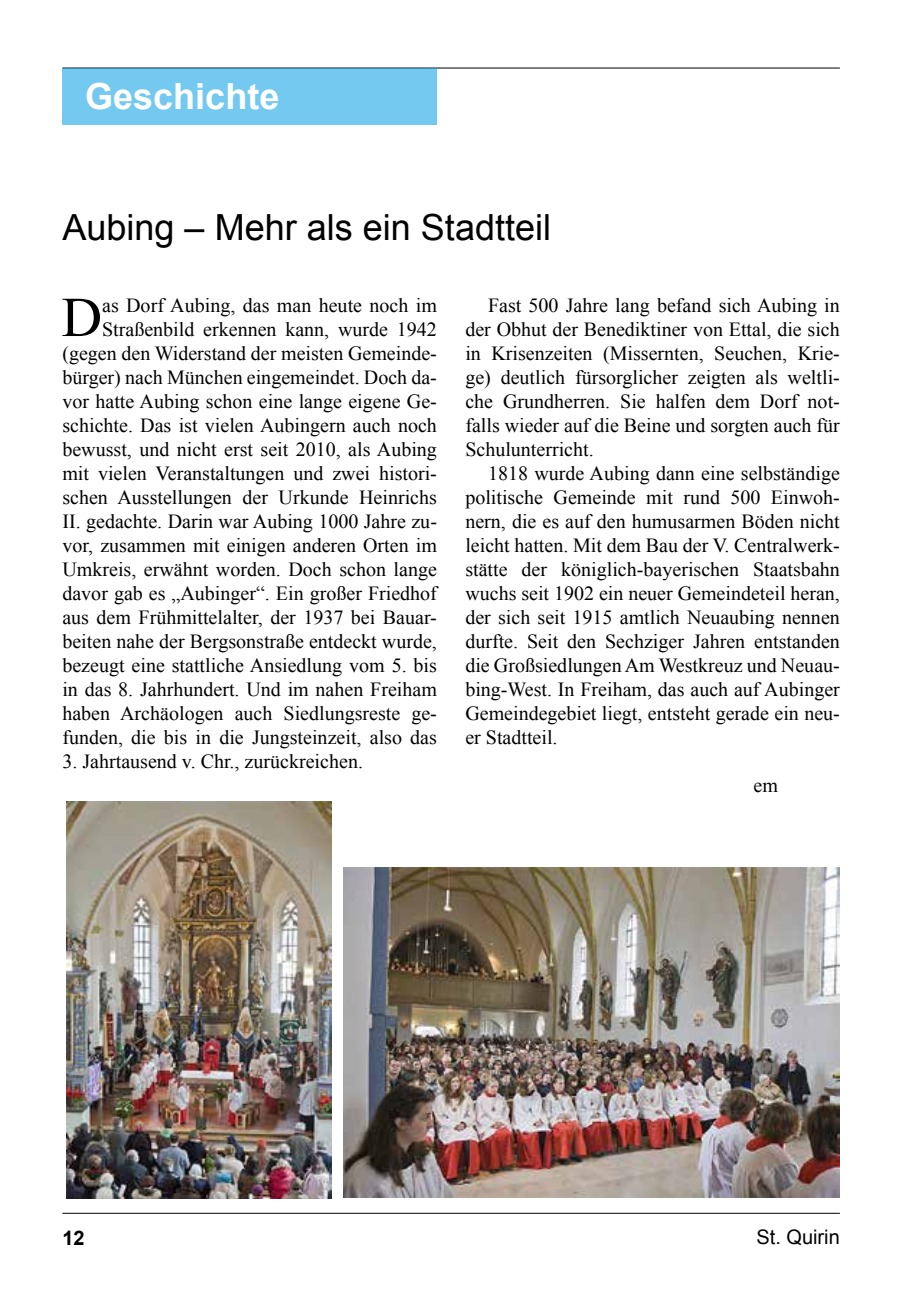
<style>
.page{position:relative;width:908px;height:1304px;background:#fff}
.page>*{position:absolute;margin:0;border:0;box-sizing:border-box;transform-origin:0 0}
.t1{font:56.2px "Times New Roman";color:#000}
.t2{font:36px "Arial";color:#000}
.t3{font:700 36px "Arial";color:#fff}
.t4{font:20px/24px "Times New Roman";color:#000;text-align:justify}
.t5{font:20px "Arial";color:#000}
.t6{font:700 20px "Arial";color:#000}
</style>
<div class="page">
<hr style="left:62px;top:68px;width:777px;height:1px;background:#000">
<hr style="left:62px;top:1213px;width:777px;height:1px;background:#000">
<div style="left:62px;top:68px;width:374px;height:56px;background:#73c9ef"></div>
<img style="left:343px;top:867px;width:496px;height:331px">
<img style="left:67px;top:801px;width:264px;height:397px">
<h2 class="t3" style="left:85px;top:72px;width:196px">Geschichte</h2>
<h2 class="t2" style="left:62px;top:204px;width:490px">Aubing – Mehr als ein Stadtteil</h2>
<p class="t4" style="left:62px;top:293px;width:376px;text-align:right">as Dorf Aubing, das man heute noch im Straßenbild erkennen kann, wurde 1942 (gegen den Widerstand der meisten Gemeinde&shy;bürger) nach München eingemeindet. Doch da&shy;vor hatte Aubing schon eine lange eigene Ge&shy;schichte. Das ist vielen Aubingern auch noch bewusst, und nicht erst seit 2010, als Aubing mit vielen Veranstaltungen und zwei histori&shy;schen Ausstellungen der Urkunde Heinrichs II. gedachte. Darin war Aubing 1000 Jahre zu&shy;vor, zusammen mit einigen anderen Orten im Umkreis, erwähnt worden. Doch schon lange davor gab es „Aubinger“. Ein großer Friedhof aus dem Frühmittelalter, der 1937 bei Bauar&shy;beiten nahe der Bergsonstraße entdeckt wurde, bezeugt eine stattliche Ansiedlung vom 5. bis in das 8. Jahrhundert. Und im nahen Freiham haben Archäologen auch Siedlungsreste ge&shy;funden, die bis in die Jungsteinzeit, also das</p>
<p class="t4" style="left:62px;top:749px;width:302px">3. Jahrtausend v. Chr., zurückreichen.</p>
<h1 class="t1" style="left:61px;top:279px;width:42px">D</h1>
<p class="t4" style="left:465px;top:293px;width:376px;text-indent:23px">Fast 500 Jahre lang befand sich Aubing in der Obhut der Benediktiner von Ettal, die sich in Krisenzeiten (Missernten, Seuchen, Krie&shy;ge) deutlich fürsorglicher zeigten als weltli&shy;che Grundherren. Sie halfen dem Dorf not&shy;falls wieder auf die Beine und sorgten auch für Schulunterricht.</p>
<p class="t4" style="left:465px;top:461px;width:376px;text-indent:23px">1818 wurde Aubing dann eine selbständige politische Gemeinde mit rund 500 Einwoh&shy;nern, die es auf den humusarmen Böden nicht leicht hatten. Mit dem Bau der V. Centralwerk&shy;stätte der königlich-bayerischen Staatsbahn wuchs seit 1902 ein neuer Gemeindeteil heran, der sich seit 1915 amtlich Neuaubing nennen durfte. Seit den Sechziger Jahren entstanden die Großsiedlungen Am Westkreuz und Neuau&shy;bing-West. In Freiham, das auch auf Aubinger Gemeindegebiet liegt, entsteht gerade ein neu&shy;er Stadtteil.</p>
<p class="t4" style="left:753px;top:773px;width:26px">em</p>
<p class="t6" style="left:62px;top:1224px;width:24px">12</p>
<p class="t5" style="left:756px;top:1224px;width:85px">St. Quirin</p>
</div>
